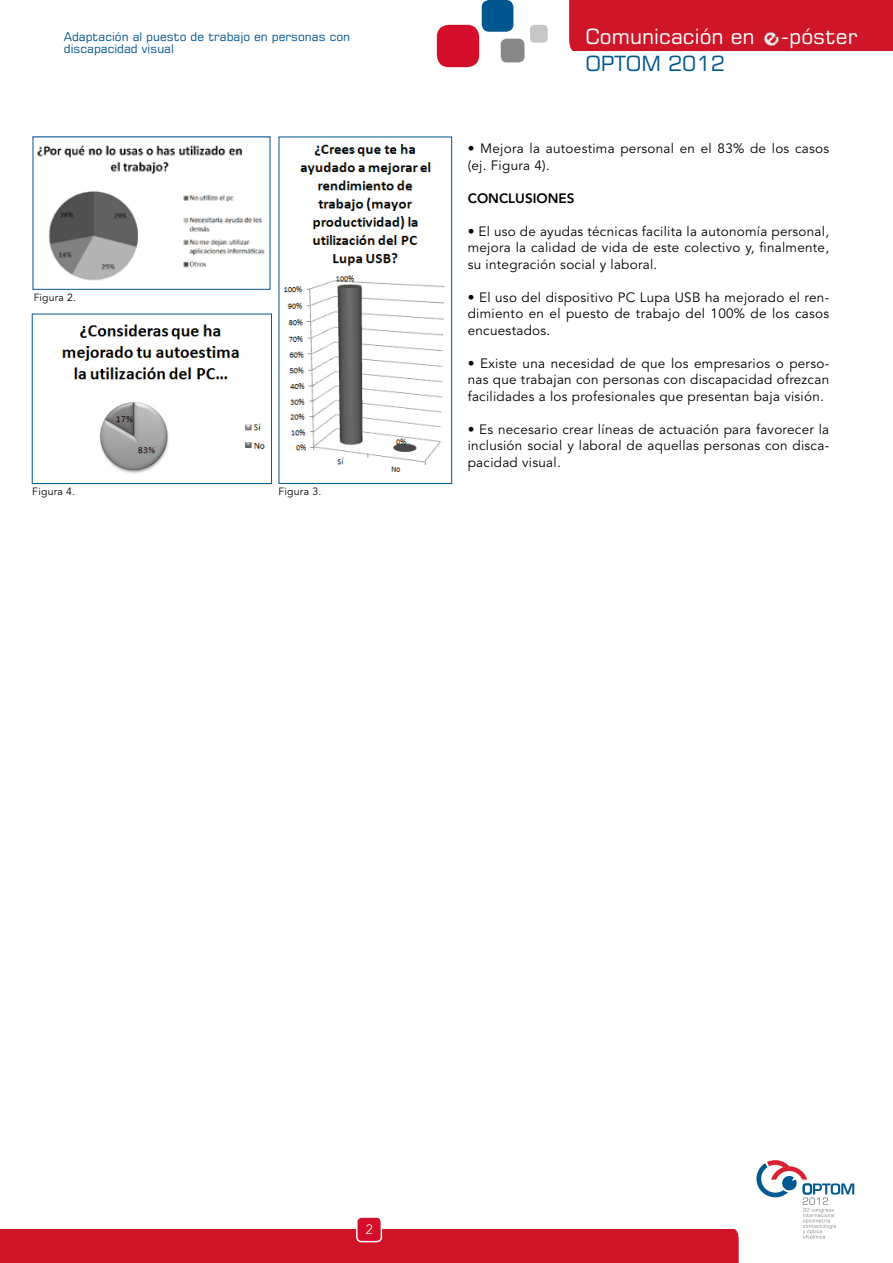
<style>
.page{position:relative;width:893px;height:1263px;background:#fff}
.page>*{position:absolute;margin:0;border:0;box-sizing:border-box;transform-origin:0 0}
.t1{font:21px "Square 721";color:#fff}
.t2{font:21px "Square 721";color:#00568e}
.t3{font:13.5px/16.5px "Avenir";letter-spacing:.02em;color:#000;text-align:justify}
.t4{font:800 13.5px "Avenir";color:#000}
.t5{font:300 13.5px "Avenir";color:#fff}
.t6{font:12px/12px "Square 721";color:#00568e}
.t7{font:10.5px "Avenir";letter-spacing:.02em;color:#000}
.t8{font:10.35px "Avenir";letter-spacing:.02em;color:#000}
</style>
<div class="page">
<div style="left:437px;top:25px;width:42px;height:42px;background:#d40e2a;border-radius:12px"></div>
<div style="left:482px;top:0;width:31px;height:32px;background:#00568e;border-radius:7px"></div>
<div style="left:501px;top:39px;width:24px;height:23px;background:#87888a;border-radius:6px"></div>
<div style="left:530px;top:25px;width:18px;height:18px;background:#c6c7c8;border-radius:4px"></div>
<div style="left:569px;top:0;width:324px;height:51px;background:#ce1628"></div>
<svg style="left:756px;top:1160px;width:98px;height:78px"></svg>
<div style="left:0;top:1229px;width:739px;height:34px;background:#ce1628"></div>
<div style="left:357px;top:1217px;width:24px;height:24px;background:#d40e2a;border-radius:5px"></div>
<div style="left:356px;top:1216px;width:26px;height:26px;border:1px solid #fff;border-radius:5px"></div>
<img style="left:764px;top:30px;width:15px;height:16px">
<img style="left:37px;top:145px;width:228px;height:136px">
<div style="left:33px;top:137px;width:237px;height:153px;border:1px solid #00568e"></div>
<img style="left:283px;top:143px;width:162px;height:329px">
<div style="left:279px;top:136px;width:173px;height:348px;border:1px solid #00568e"></div>
<img style="left:62px;top:324px;width:203px;height:149px">
<div style="left:32px;top:314px;width:240px;height:170px;border:1px solid #00568e"></div>
<p class="t6" style="left:64px;top:30px;width:288px">Adaptación al puesto de trabajo en personas con discapacidad visual</p>
<p class="t8" style="left:34px;top:291px;width:44px">Figura 2.</p>
<p class="t7" style="left:32px;top:485px;width:44px">Figura 4.</p>
<p class="t7" style="left:279px;top:485px;width:44px">Figura 3.</p>
<h1 class="t1" style="left:585px;top:23px;width:274px">Comunicación en -póster</h1>
<h1 class="t2" style="left:585px;top:50px;width:141px">OPTOM 2012</h1>
<p class="t3" style="left:468px;top:140px;width:363px">• Mejora la autoestima personal en el 83% de los casos (ej. Figura 4).</p>
<p class="t4" style="left:468px;top:190px;width:108px">CONCLUSIONES</p>
<p class="t3" style="left:468px;top:223px;width:363px">• El uso de ayudas técnicas facilita la autonomía personal, mejora la calidad de vida de este colectivo y, finalmente, su integración social y laboral.</p>
<p class="t3" style="left:468px;top:289px;width:363px">• El uso del dispositivo PC Lupa USB ha mejorado el ren&shy;dimiento en el puesto de trabajo del 100% de los casos encuestados.</p>
<p class="t3" style="left:468px;top:355px;width:363px">• Existe una necesidad de que los empresarios o perso&shy;nas que trabajan con personas con discapacidad ofrezcan facilidades a los profesionales que presentan baja visión.</p>
<p class="t3" style="left:468px;top:421px;width:363px">• Es necesario crear líneas de actuación para favorecer la inclusión social y laboral de aquellas personas con disca&shy;pacidad visual.</p>
<p class="t5" style="left:366px;top:1222px;width:9px">2</p>
</div>
